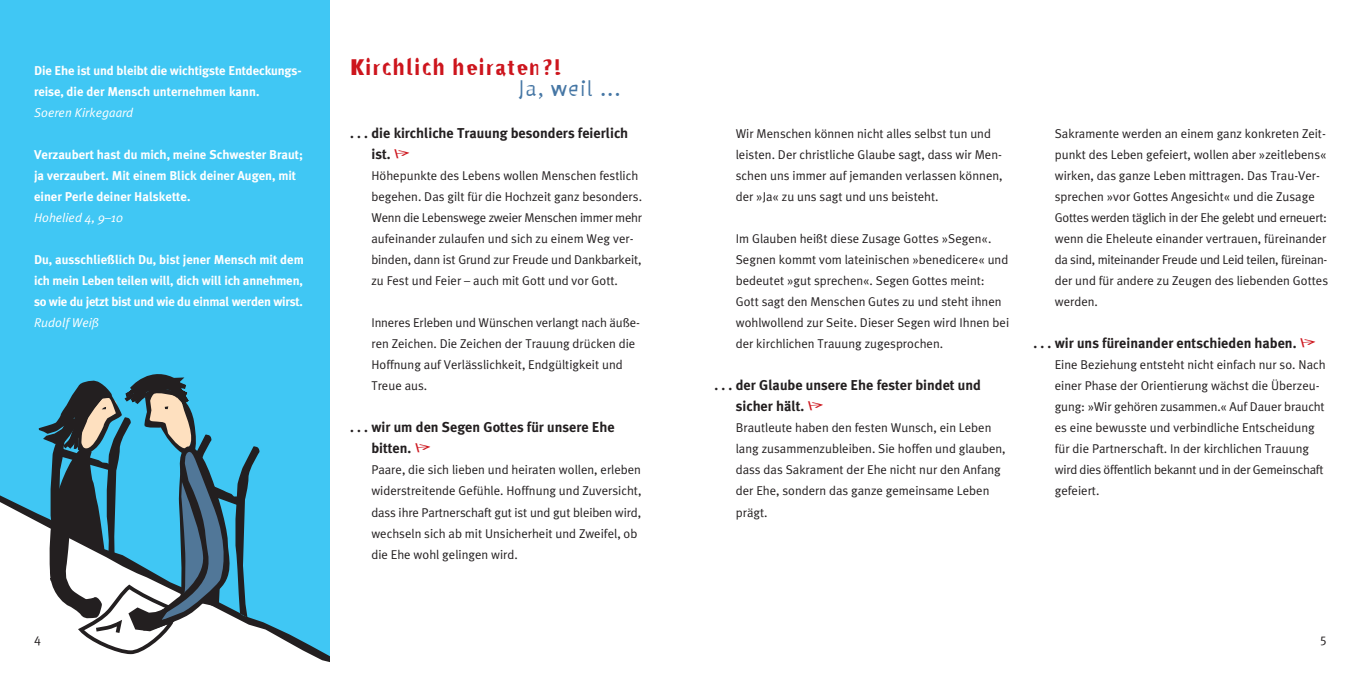
<style>
.page{position:relative;width:1361px;height:681px;background:#fff}
.page>*{position:absolute;margin:0;border:0;box-sizing:border-box;transform-origin:0 0}
.t1{font:22.5px "Meta Plus Boiled";letter-spacing:.05em;color:#cd151d}
.t2{font:22.5px "Meta Plus Subnormal";letter-spacing:.05em;color:#4576a4}
.t3{font:700 14.25px/21px "Meta Plus";color:#231f20}
.t4{font:12.75px/21px "Meta Plus Normal";color:#231f20}
.t5{font:700 12.75px/21px "Meta Plus";color:#fff}
.t6{font:italic 12.75px "Meta Plus Normal";color:#fff}
</style>
<div class="page">
<div style="left:0;top:0;width:330px;height:680px;background:#40c7f4"></div>
<svg style="left:0;top:495px;width:330px;height:185px"></svg>
<svg style="left:39px;top:374px;width:220px;height:306px"></svg>
<p class="t5" style="left:34px;top:60px;width:269px">Die Ehe ist und bleibt die wichtigste Entdeckungs&shy;reise, die der Mensch unternehmen kann.</p>
<p class="t6" style="left:34px;top:105px;width:101px">Soeren Kirkegaard</p>
<p class="t5" style="left:34px;top:144px;width:271px">Verzaubert hast du mich, meine Schwester Braut; ja verzaubert. Mit einem Blick deiner Augen, mit einer Perle deiner Halskette.</p>
<p class="t6" style="left:34px;top:210px;width:90px">Hohelied 4, 9–10</p>
<p class="t5" style="left:34px;top:249px;width:271px;text-align:justify">Du, ausschließlich Du, bist jener Mensch mit dem ich mein Leben teilen will, dich will ich annehmen, so wie du jetzt bist und wie du einmal werden wirst.</p>
<p class="t6" style="left:34px;top:315px;width:67px">Rudolf Weiß</p>
<p class="t4" style="left:34px;top:627px;width:8px">4</p>
<h1 class="t1" style="left:350px;top:54px;width:212px">Kirchlich heiraten?!</h1>
<h1 class="t2" style="left:519px;top:75px;width:103px">Ja, weil ...</h1>
<p class="t3" style="left:371px;top:123px;width:258px;text-indent:-21px">. . . die kirchliche Trauung besonders feierlich ist.</p>
<p class="t4" style="left:371px;top:165px;width:272px">Höhepunkte des Lebens wollen Menschen festlich begehen. Das gilt für die Hochzeit ganz besonders.<br>Wenn die Lebenswege zweier Menschen immer mehr aufeinander zulaufen und sich zu einem Weg ver&shy;binden, dann ist Grund zur Freude und Dankbarkeit, zu Fest und Feier – auch mit Gott und vor Gott.</p>
<p class="t4" style="left:371px;top:312px;width:270px">Inneres Erleben und Wünschen verlangt nach äuße&shy;ren Zeichen. Die Zeichen der Trauung drücken die Hoffnung auf Verlässlichkeit, Endgültigkeit und Treue aus.</p>
<p class="t3" style="left:371px;top:417px;width:245px;text-indent:-21px">. . . wir um den Segen Gottes für unsere Ehe bitten.</p>
<p class="t4" style="left:371px;top:459px;width:271px">Paare, die sich lieben und heiraten wollen, erleben widerstreitende Gefühle. Hoffnung und Zuversicht, dass ihre Partnerschaft gut ist und gut bleiben wird, wechseln sich ab mit Unsicherheit und Zweifel, ob die Ehe wohl gelingen wird.</p>
<p class="t4" style="left:736px;top:123px;width:268px">Wir Menschen können nicht alles selbst tun und leisten. Der christliche Glaube sagt, dass wir Men&shy;schen uns immer auf jemanden verlassen können, der »Ja« zu uns sagt und uns beisteht.</p>
<p class="t4" style="left:736px;top:228px;width:275px">Im Glauben heißt diese Zusage Gottes »Segen«.<br>Segnen kommt vom lateinischen »benedicere« und bedeutet »gut sprechen«. Segen Gottes meint:<br>Gott sagt den Menschen Gutes zu und steht ihnen wohlwollend zur Seite. Dieser Segen wird Ihnen bei der kirchlichen Trauung zugesprochen.</p>
<p class="t3" style="left:736px;top:375px;width:247px;text-indent:-21px">. . . der Glaube unsere Ehe fester bindet und sicher hält.</p>
<p class="t4" style="left:736px;top:417px;width:271px">Brautleute haben den festen Wunsch, ein Leben lang zusammenzubleiben. Sie hoffen und glauben, dass das Sakrament der Ehe nicht nur den Anfang der Ehe, sondern das ganze gemeinsame Leben prägt.</p>
<p class="t4" style="left:1054px;top:123px;width:275px">Sakramente werden an einem ganz konkreten Zeit&shy;punkt des Leben gefeiert, wollen aber »zeitlebens« wirken, das ganze Leben mittragen. Das Trau-Ver&shy;sprechen »vor Gottes Angesicht« und die Zusage Gottes werden täglich in der Ehe gelebt und erneuert: wenn die Eheleute einander vertrauen, füreinander da sind, miteinander Freude und Leid teilen, füreinan&shy;der und für andere zu Zeugen des liebenden Gottes werden.</p>
<p class="t3" style="left:1033px;top:333px;width:264px">. . . wir uns füreinander entschieden haben.</p>
<p class="t4" style="left:1054px;top:354px;width:272px">Eine Beziehung entsteht nicht einfach nur so. Nach einer Phase der Orientierung wächst die Überzeu&shy;gung: »Wir gehören zusammen.« Auf Dauer braucht es eine bewusste und verbindliche Entscheidung für die Partnerschaft. In der kirchlichen Trauung wird dies öffentlich bekannt und in der Gemeinschaft gefeiert.</p>
<p class="t4" style="left:1320px;top:627px;width:8px">5</p>
</div>
